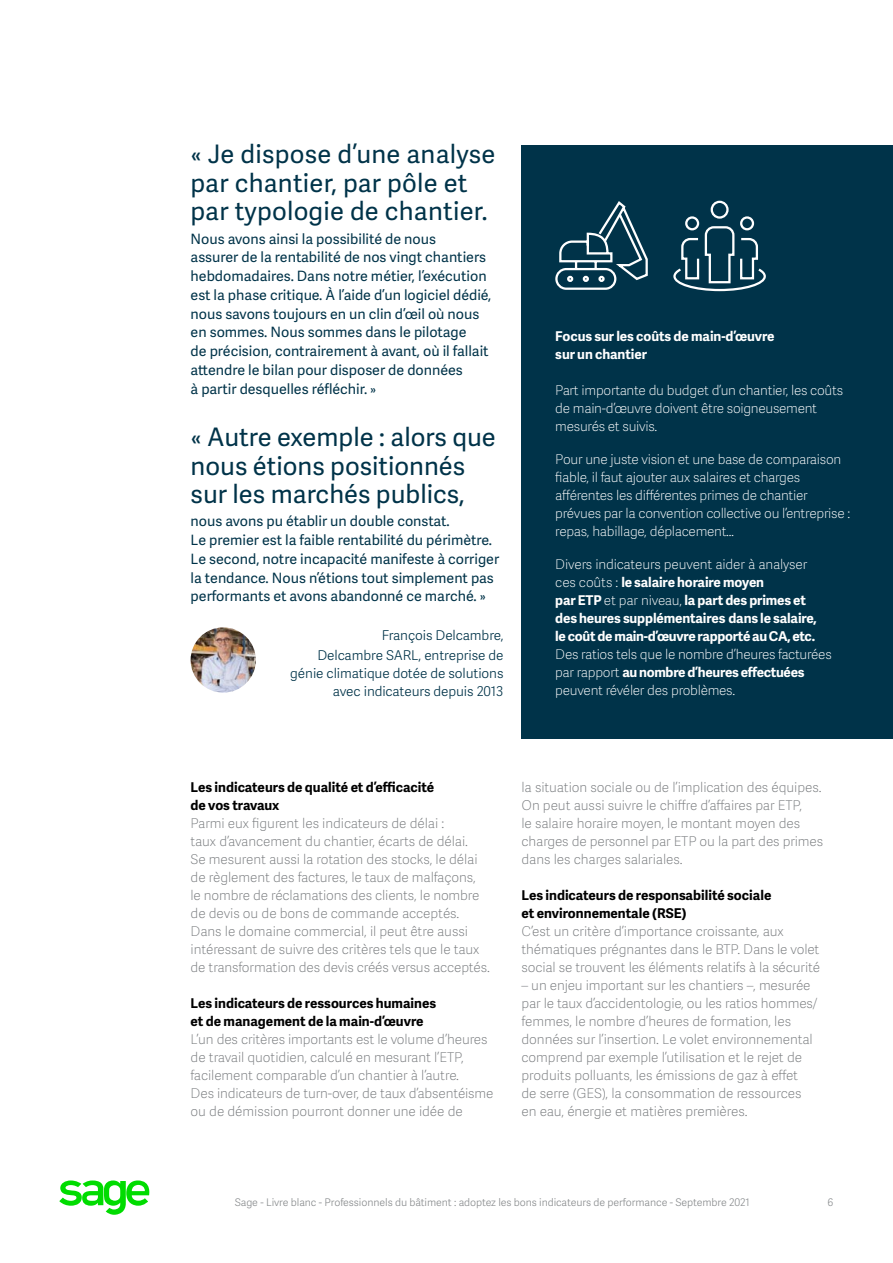
<style>
.page{position:relative;width:893px;height:1263px;background:#fff}
.page>*{position:absolute;margin:0;border:0;box-sizing:border-box;transform-origin:0 0}
.Body_Copy{font:25.5px/28.5px "Adelle Sans SAGE";color:#003349}
.Body_Copy-2{font:14.25px/18.8px "Adelle Sans SAGE";color:#003349}
.Body_Copy-3{font:13.5px/18px "Adelle Sans SAGE Th";letter-spacing:-.005em;color:#75787b}
.Body_Copy-4{font:700 13.5px/18px "Adelle Sans SAGE";letter-spacing:-.01em;color:#fff}
.Body_Copy-5{font:13.5px/18px "Adelle Sans SAGE Th";letter-spacing:-.02em;color:#fff}
.Body_Copy-6{font:13.5px/18px "Adelle Sans SAGE Lt";letter-spacing:-.005em;color:#003349;text-align:right}
.Running_Footer_Text{font:10.5px "Adelle Sans SAGE Lt";letter-spacing:-.005em;color:#888b8d}
.s1{font-family:"Adelle Sans SAGE Th";font-weight:400}
.s2{font-family:"Adelle Sans SAGE";font-weight:700;color:#000}
</style>
<div class="page">
<svg style="left:59px;top:1181px;width:91px;height:34px"></svg>
<div style="left:521px;top:146px;width:371px;height:594px;background:#003349"></div>
<img style="left:190px;top:627px;width:66px;height:66px;border-radius:33px">
<svg style="left:555px;top:200px;width:211px;height:92px"></svg>
<p class="Body_Copy" style="left:190px;top:139px;width:306px">« Je dispose d’une analyse par chantier, par pôle et par typologie de chantier.</p>
<p class="Body_Copy-2" style="left:190px;top:229px;width:302px">Nous avons ainsi la possibilité de nous<br>assurer de la rentabilité de nos vingt chantiers hebdomadaires. Dans notre métier, l’exécution est la phase critique. À l’aide d’un logiciel dédié, nous savons toujours en un clin d’œil où nous en sommes. Nous sommes dans le pilotage<br>de précision, contrairement à avant, où il fallait attendre le bilan pour disposer de données<br>à partir desquelles réfléchir. »</p>
<p class="Body_Copy" style="left:190px;top:422px;width:307px">« Autre exemple : alors que nous étions positionnés sur les marchés publics,</p>
<p class="Body_Copy-2" style="left:190px;top:511px;width:310px">nous avons pu établir un double constat.<br>Le premier est la faible rentabilité du périmètre.<br>Le second, notre incapacité manifeste à corriger la tendance. Nous n’étions tout simplement pas performants et avons abandonné ce marché. »</p>
<p class="Body_Copy-6" style="left:381px;top:626px;width:123px">François Delcambre,</p>
<p class="Body_Copy-6" style="left:290px;top:646px;width:215px">Delcambre SARL, entreprise de génie climatique dotée de solutions avec indicateurs depuis 2013</p>
<p class="Body_Copy-4" style="left:555px;top:327px;width:221px">Focus sur les coûts de main-d’œuvre sur un chantier</p>
<p class="Body_Copy-5" style="left:555px;top:381px;width:289px">Part importante du budget d’un chantier, les coûts de main-d’œuvre doivent être soigneusement mesurés et suivis.</p>
<p class="Body_Copy-5" style="left:555px;top:450px;width:296px">Pour une juste vision et une base de comparaison fiable, il faut ajouter aux salaires et charges afférentes les différentes primes de chantier prévues par la convention collective ou l’entreprise : repas, habillage, déplacement…</p>
<p class="Body_Copy-4" style="left:555px;top:555px;width:278px"><span class="s1">Divers indicateurs peuvent aider à analyser<br>ces coûts :</span> le salaire horaire moyen<br>par ETP <span class="s1">et par niveau,</span> la part des primes et<br>des heures supplémentaires dans le salaire,<br>le coût de main-d’œuvre rapporté au CA, etc.<br><span class="s1">Des ratios tels que le nombre d’heures facturées par rapport</span> au nombre d’heures effectuées <span class="s1">peuvent révéler des problèmes.</span></p>
<p class="Body_Copy-3" style="left:190px;top:778px;width:301px"><span class="s2">Les indicateurs de qualité et d’efficacité<br>de vos travaux<br></span>Parmi eux figurent les indicateurs de délai :<br>taux d’avancement du chantier, écarts de délai.<br>Se mesurent aussi la rotation des stocks, le délai de règlement des factures, le taux de malfaçons,<br>le nombre de réclamations des clients, le nombre de devis ou de bons de commande acceptés.<br>Dans le domaine commercial, il peut être aussi intéressant de suivre des critères tels que le taux de transformation des devis créés versus acceptés.</p>
<p class="Body_Copy-3" style="left:190px;top:994px;width:304px"><span class="s2">Les indicateurs de ressources humaines<br>et de management de la main-d’œuvre<br></span>L’un des critères importants est le volume d’heures de travail quotidien, calculé en mesurant l’ETP, facilement comparable d’un chantier à l’autre.<br>Des indicateurs de turn-over, de taux d’absentéisme ou de démission pourront donner une idée de</p>
<p class="Body_Copy-3" style="left:521px;top:778px;width:303px">la situation sociale ou de l’implication des équipes.<br>On peut aussi suivre le chiffre d’affaires par ETP,<br>le salaire horaire moyen, le montant moyen des charges de personnel par ETP ou la part des primes dans les charges salariales.</p>
<p class="Body_Copy-3" style="left:521px;top:886px;width:300px"><span class="s2">Les indicateurs de responsabilité sociale<br>et environnementale (RSE)<br></span>C’est un critère d’importance croissante, aux thématiques prégnantes dans le BTP. Dans le volet social se trouvent les éléments relatifs à la sécurité</p>
<p class="Body_Copy-3" style="left:521px;top:976px;width:297px">– un enjeu important sur les chantiers –, mesurée par le taux d’accidentologie, ou les ratios hommes/ femmes, le nombre d’heures de formation, les données sur l’insertion. Le volet environnemental comprend par exemple l’utilisation et le rejet de produits polluants, les émissions de gaz à effet<br>de serre (GES), la consommation de ressources en eau, énergie et matières premières.</p>
<p class="Running_Footer_Text" style="left:235px;top:1195px;width:516px">Sage - Livre blanc - Professionnels du bâtiment : adoptez les bons indicateurs de performance - Septembre 2021</p>
<p class="Running_Footer_Text" style="left:827px;top:1195px;width:7px">6</p>
</div>
